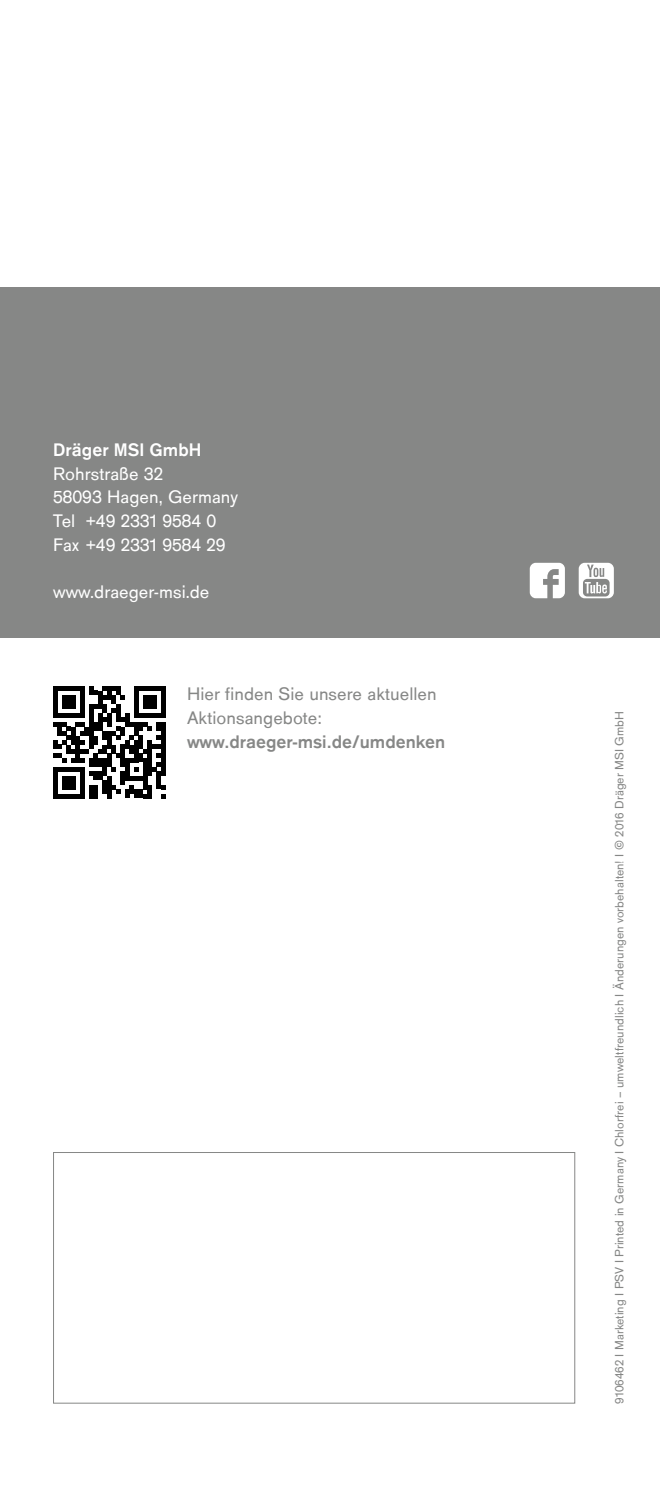
<style>
.page{position:relative;width:660px;height:1489px;background:#fff}
.page>*{position:absolute;margin:0;border:0;box-sizing:border-box;transform-origin:0 0}
.t1{font:18.75px/23.8px "Draeger San";color:#fff}
.t2{font:18.75px/23.8px "Draeger San";color:#868786}
.t3{font:700 18.75px "Draeger San";color:#868786}
.t4{font:700 18.75px "Draeger San";color:#fff}
.t5{font:12.5px "Draeger San";color:#868786}
</style>
<div class="page">
<div style="left:0;top:287px;width:659px;height:351px;background:#868786"></div>
<div style="left:53px;top:1152px;width:521px;height:251px;border:1px solid #868786"></div>
<svg style="left:53px;top:686px;width:112px;height:112px"></svg>
<svg style="left:529px;top:563px;width:35px;height:35px"></svg>
<svg style="left:578px;top:563px;width:35px;height:35px"></svg>
<h1 class="t4" style="left:53px;top:439px;width:149px">Dräger MSI GmbH</h1>
<h1 class="t1" style="left:53px;top:462px;width:186px">Rohrstraße 32<br>58093 Hagen, Germany<br>Tel +49 2331 9584 0<br>Fax +49 2331 9584 29</h1>
<h1 class="t1" style="left:53px;top:580px;width:158px">www.draeger-msi.de</h1>
<h1 class="t2" style="left:187px;top:682px;width:251px">Hier finden Sie unsere aktuellen<br>Aktionsangebote:</h1>
<h1 class="t3" style="left:187px;top:731px;width:259px">www.draeger-msi.de/umdenken</h1>
<p class="t5" style="left:611px;top:1403px;width:694px;rotate:-90deg">9106462 I Marketing I PSV I Printed in Germany I Chlorfrei – umweltfreundlich I Änderungen vorbehalten! I © 2016 Dräger MSI GmbH</p>
</div>
